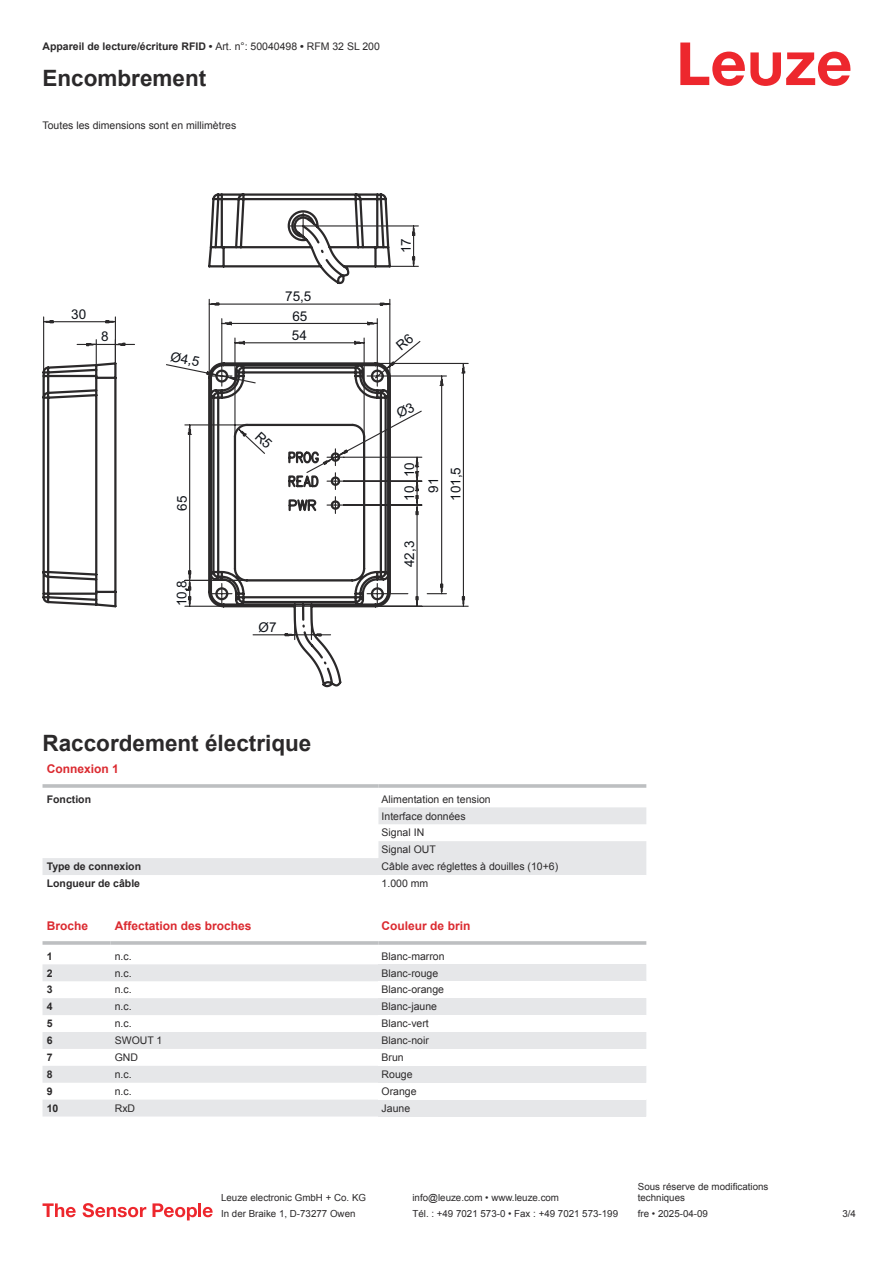
<style>
.page{position:relative;width:893px;height:1263px;background:#fff}
.page>*{position:absolute;margin:0;border:0;box-sizing:border-box;transform-origin:0 0}
.t1{font:700 22.5px "Arial";color:#2b292a}
.t2{font:13.5px/19.2px "Arial";color:#0f1319;text-align:center}
.t3{font:700 12px "Arial";color:#db2a30}
.t4{font:10.5px/17px "Arial";color:#2b292a}
.t5{font:700 10.5px "Arial";color:#2b292a}
.t6{font:9.75px/11.7px "Arial";color:#2b292a}
.s1{font-weight:400}
</style>
<div class="page">
<svg style="left:680px;top:43px;width:170px;height:43px"></svg>
<hr style="left:43px;top:784px;width:335px;height:4px;background:#bdbfc1">
<hr style="left:378px;top:784px;width:268px;height:4px;background:#c9cbcc">
<svg style="left:43px;top:807px;width:603px;height:68px"></svg>
<div style="left:378px;top:858px;width:268px;height:17px;background:#e6e7e9"></div>
<svg style="left:43px;top:964px;width:335px;height:152px;fill:#e6e7e9"></svg>
<hr style="left:43px;top:941px;width:68px;height:4px;background:#c8cacb">
<hr style="left:111px;top:941px;width:267px;height:4px;background:#bdbfc1">
<hr style="left:378px;top:941px;width:268px;height:4px;background:#c8cacb">
<div style="left:378px;top:964px;width:268px;height:17px;background:#e6e7e9"></div>
<div style="left:378px;top:998px;width:268px;height:17px;background:#e6e7e9"></div>
<div style="left:378px;top:1032px;width:268px;height:17px;background:#e6e7e9"></div>
<div style="left:378px;top:1066px;width:268px;height:17px;background:#e6e7e9"></div>
<div style="left:378px;top:1099px;width:268px;height:17px;background:#e6e7e9"></div>
<svg style="left:43px;top:1203px;width:33px;height:14px"></svg>
<svg style="left:83px;top:1203px;width:63px;height:14px"></svg>
<svg style="left:153px;top:1203px;width:44px;height:17px"></svg>
<hr style="left:198px;top:1203px;width:3px;height:14px;background:#ed272d">
<svg style="left:203px;top:1207px;width:10px;height:10px"></svg>
<svg style="left:43px;top:193px;width:345px;height:494px"></svg>
<svg style="left:165px;top:212px;width:304px;height:429px"></svg>
<svg style="left:396px;top:333px;width:18px;height:17px"></svg>
<svg style="left:43px;top:316px;width:290px;height:150px"></svg>
<svg style="left:396px;top:402px;width:19px;height:17px"></svg>
<p class="t5" style="left:43px;top:43px;width:339px">Appareil de lecture/écriture RFID • <span class="s1">Art. n°: 50040498</span> • <span class="s1">RFM 32 SL 200</span></p>
<h1 class="t1" style="left:43px;top:70px;width:165px">Encombrement</h1>
<p class="t4" style="left:43px;top:117px;width:195px">Toutes les dimensions sont en millimètres</p>
<p class="t2" style="left:71px;top:306px;width:17px">30</p>
<p class="t2" style="left:101px;top:328px;width:9px">8</p>
<p class="t2" style="left:173px;top:347px;width:31px;rotate:12deg">Ø4,5</p>
<p class="t2" style="left:173px;top:511px;width:17px;rotate:-90deg">65</p>
<p class="t2" style="left:173px;top:606px;width:28px;rotate:-90deg">10,8</p>
<p class="t2" style="left:285px;top:288px;width:28px">75,5<br>65<br>54</p>
<p class="t2" style="left:259px;top:618px;width:20px">Ø7</p>
<p class="t2" style="left:397px;top:253px;width:17px;rotate:-90deg">17</p>
<p class="t2" style="left:401px;top:501px;width:40px;rotate:-90deg">10 10</p>
<p class="t2" style="left:447px;top:501px;width:35px;rotate:-90deg">101,5</p>
<p class="t2" style="left:424px;top:493px;width:17px;rotate:-90deg">91</p>
<p class="t2" style="left:401px;top:567px;width:28px;rotate:-90deg">42,3</p>
<h1 class="t1" style="left:43px;top:735px;width:270px">Raccordement électrique</h1>
<p class="t3" style="left:47px;top:765px;width:74px">Connexion 1</p>
<p class="t5" style="left:47px;top:795px;width:46px">Fonction</p>
<p class="t4" style="left:382px;top:791px;width:111px">Alimentation en tension<br>Interface données<br>Signal IN<br>Signal OUT</p>
<p class="t5" style="left:47px;top:863px;width:96px">Type de connexion</p>
<p class="t4" style="left:382px;top:859px;width:178px">Câble avec réglettes à douilles (10+6)</p>
<p class="t5" style="left:47px;top:879px;width:95px">Longueur de câble</p>
<p class="t4" style="left:382px;top:876px;width:48px">1.000 mm</p>
<p class="t3" style="left:47px;top:921px;width:43px">Broche</p>
<p class="t3" style="left:115px;top:921px;width:138px">Affectation des broches</p>
<p class="t3" style="left:382px;top:921px;width:90px">Couleur de brin</p>
<p class="t5" style="left:47px;top:952px;width:7px">1</p>
<p class="t4" style="left:115px;top:948px;width:18px">n.c.</p>
<p class="t4" style="left:382px;top:948px;width:65px">Blanc-marron</p>
<p class="t5" style="left:47px;top:969px;width:7px">2</p>
<p class="t4" style="left:115px;top:965px;width:18px">n.c.</p>
<p class="t4" style="left:382px;top:965px;width:58px">Blanc-rouge</p>
<p class="t5" style="left:47px;top:986px;width:7px">3</p>
<p class="t4" style="left:115px;top:982px;width:18px">n.c.</p>
<p class="t4" style="left:382px;top:982px;width:64px">Blanc-orange</p>
<p class="t5" style="left:47px;top:1003px;width:7px">4</p>
<p class="t4" style="left:115px;top:999px;width:18px">n.c.</p>
<p class="t4" style="left:382px;top:999px;width:57px">Blanc-jaune</p>
<p class="t5" style="left:47px;top:1020px;width:7px">5</p>
<p class="t4" style="left:115px;top:1016px;width:18px">n.c.</p>
<p class="t4" style="left:382px;top:1016px;width:49px">Blanc-vert</p>
<p class="t5" style="left:47px;top:1036px;width:7px">6</p>
<p class="t4" style="left:115px;top:1033px;width:49px">SWOUT 1</p>
<p class="t4" style="left:382px;top:1033px;width:49px">Blanc-noir</p>
<p class="t5" style="left:47px;top:1053px;width:7px">7</p>
<p class="t4" style="left:115px;top:1050px;width:25px">GND</p>
<p class="t4" style="left:382px;top:1050px;width:24px">Brun</p>
<p class="t5" style="left:47px;top:1070px;width:7px">8</p>
<p class="t4" style="left:115px;top:1067px;width:18px">n.c.</p>
<p class="t4" style="left:382px;top:1067px;width:32px">Rouge</p>
<p class="t5" style="left:47px;top:1087px;width:7px">9</p>
<p class="t4" style="left:115px;top:1084px;width:18px">n.c.</p>
<p class="t4" style="left:382px;top:1084px;width:37px">Orange</p>
<p class="t5" style="left:47px;top:1104px;width:13px">10</p>
<p class="t4" style="left:115px;top:1100px;width:22px">RxD</p>
<p class="t4" style="left:382px;top:1100px;width:30px">Jaune</p>
<p class="t6" style="left:221px;top:1193px;width:146px">Leuze electronic GmbH + Co. KG</p>
<p class="t6" style="left:412px;top:1193px;width:148px">info@leuze.com • www.leuze.com</p>
<p class="t6" style="left:638px;top:1181px;width:132px">Sous réserve de modifications techniques</p>
<p class="t6" style="left:221px;top:1209px;width:136px">In der Braike 1, D-73277 Owen</p>
<p class="t6" style="left:412px;top:1209px;width:207px">Tél. : +49 7021 573-0 • Fax : +49 7021 573-199</p>
<p class="t6" style="left:638px;top:1209px;width:72px">fre • 2025-04-09</p>
<p class="t6" style="left:842px;top:1209px;width:15px">3 /4</p>
</div>
